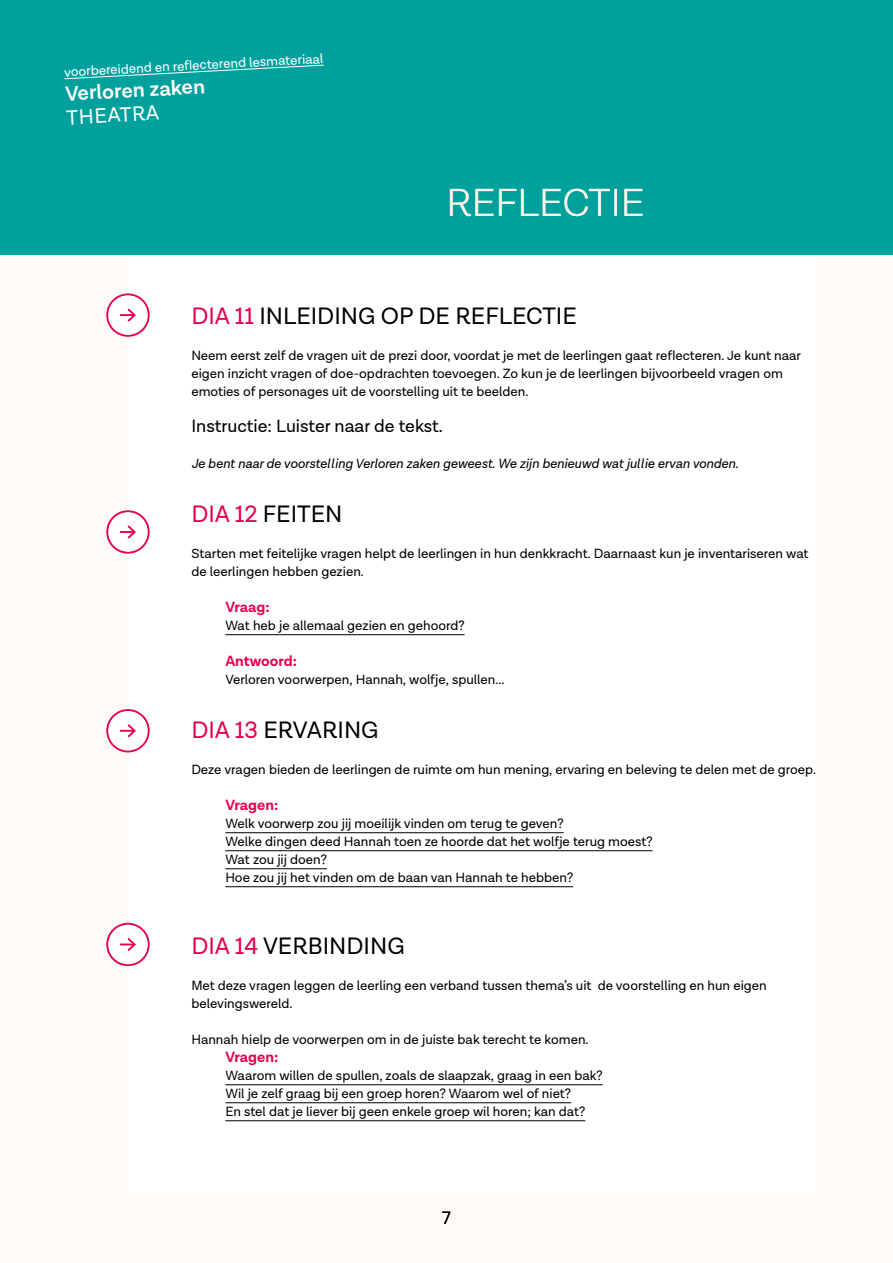
<style>
.page{position:relative;width:893px;height:1263px;background:#fff}
.page>*{position:absolute;margin:0;border:0;box-sizing:border-box;transform-origin:0 0}
.t1{font:300 39.75px "Lota Grotesque";color:#fff5e9}
.t2{font:24px "Lota Grotesque";color:#000}
.t3{font:600 21px "Lota Grotesque";color:#fff}
.t4{font:21px "Lota Grotesque";color:#fff}
.t5{font:18px "Lota Grotesque";color:#000}
.t6{font:300 18px "Lota Grotesque";color:#000}
.t7{font:700 15px "Lota Grotesque";color:#e50051}
.t8{font:13.5px/18px "Lota Grotesque";color:#000}
.t9{font:italic 13.5px "Lota Grotesque";color:#000}
.t10{font:13.5px "Lota Grotesque";color:#fff}
.s1{color:#e50051}
</style>
<div class="page">
<div style="left:0;top:0;width:893px;height:255px;background:#00a09d"></div>
<div style="left:0;top:255px;width:893px;height:1008px;background:#fffaf5"></div>
<div style="left:128px;top:255px;width:688px;height:940px;background:#fff"></div>
<svg style="left:64px;top:65px;width:260px;height:14px"></svg>
<hr style="left:225px;top:634px;width:240px;height:1px;background:#000">
<hr style="left:225px;top:832px;width:339px;height:1px;background:#000">
<hr style="left:225px;top:850px;width:428px;height:1px;background:#000">
<hr style="left:225px;top:868px;width:102px;height:1px;background:#000">
<hr style="left:225px;top:886px;width:348px;height:1px;background:#000">
<hr style="left:225px;top:1084px;width:378px;height:1px;background:#000">
<hr style="left:225px;top:1102px;width:346px;height:1px;background:#000">
<hr style="left:225px;top:1120px;width:360px;height:1px;background:#000">
<div style="left:107px;top:710px;width:42px;height:41px;background:#fff;border-radius:50%"></div>
<div style="left:106px;top:709px;width:44px;height:43px;border:2px solid #e50051;border-radius:50%"></div>
<svg style="left:120px;top:724px;width:16px;height:14px"></svg>
<div style="left:107px;top:924px;width:42px;height:41px;background:#fff;border-radius:50%"></div>
<div style="left:106px;top:923px;width:44px;height:43px;border:2px solid #e50051;border-radius:50%"></div>
<svg style="left:120px;top:938px;width:16px;height:13px"></svg>
<div style="left:107px;top:511px;width:42px;height:42px;background:#fff;border-radius:50%"></div>
<div style="left:106px;top:510px;width:44px;height:44px;border:2px solid #e50051;border-radius:50%"></div>
<svg style="left:120px;top:525px;width:16px;height:14px"></svg>
<div style="left:107px;top:294px;width:42px;height:42px;background:#fff;border-radius:50%"></div>
<div style="left:106px;top:293px;width:44px;height:44px;border:2px solid #e50051;border-radius:50%"></div>
<svg style="left:120px;top:308px;width:16px;height:14px"></svg>
<p class="t10" style="left:64px;top:65px;width:261px;rotate:-3deg">voorbereidend en refl ecterend lesmateriaal</p>
<h3 class="t3" style="left:65px;top:82px;width:141px;rotate:-3deg">Verloren zaken</h3>
<h3 class="t4" style="left:66px;top:106px;width:94px;rotate:-3deg">THEATRA</h3>
<h1 class="t1" style="left:446px;top:181px;width:200px">REFLECTIE</h1>
<h2 class="t2" style="left:191px;top:302px;width:387px"><span class="s1">DIA 11</span> INLEIDING OP DE REFLECTIE</h2>
<p class="t8" style="left:191px;top:347px;width:611px">Neem eerst zelf de vragen uit de prezi door, voordat je met de leerlingen gaat reflecteren. Je kunt naar eigen inzicht vragen of doe-opdrachten toevoegen. Zo kun je de leerlingen bijvoorbeeld vragen om emoties of personages uit de voorstelling uit te beelden.</p>
<h3 class="t5" style="left:191px;top:416px;width:253px">Instructie: Luister naar de tekst.</h3>
<p class="t9" style="left:191px;top:456px;width:549px">Je bent naar de voorstelling Verloren zaken geweest. We zijn benieuwd wat jullie ervan vonden.</p>
<h2 class="t2" style="left:191px;top:500px;width:153px"><span class="s1">DIA 12</span> FEITEN</h2>
<p class="t8" style="left:191px;top:545px;width:619px">Starten met feitelijke vragen helpt de leerlingen in hun denkkracht. Daarnaast kun je inventariseren wat de leerlingen hebben gezien.</p>
<p class="t7" style="left:225px;top:598px;width:46px">Vraag:</p>
<p class="t8" style="left:225px;top:617px;width:241px">Wat heb je allemaal gezien en gehoord?</p>
<p class="t7" style="left:225px;top:652px;width:73px">Antwoord:</p>
<p class="t8" style="left:225px;top:671px;width:281px">Verloren voorwerpen, Hannah, wolfje, spullen...</p>
<h2 class="t2" style="left:191px;top:716px;width:189px"><span class="s1">DIA 13</span> ERVARING</h2>
<p class="t8" style="left:191px;top:761px;width:626px">Deze vragen bieden de leerlingen de ruimte om hun mening, ervaring en beleving te delen met de groep.</p>
<p class="t7" style="left:225px;top:796px;width:54px">Vragen:</p>
<p class="t8" style="left:225px;top:815px;width:429px">Welk voorwerp zou jij moeilijk vinden om terug te geven?<br>Welke dingen deed Hannah toen ze hoorde dat het wolfje terug moest?<br>Wat zou jij doen?<br>Hoe zou jij het vinden om de baan van Hannah te hebben?</p>
<h2 class="t2" style="left:191px;top:932px;width:215px"><span class="s1">DIA 14</span> VERBINDING</h2>
<p class="t8" style="left:191px;top:977px;width:577px">Met deze vragen leggen de leerling een verband tussen thema’s uit de voorstelling en hun eigen belevingswereld.</p>
<p class="t8" style="left:191px;top:1031px;width:399px">Hannah hielp de voorwerpen om in de juiste bak terecht te komen.</p>
<p class="t7" style="left:225px;top:1048px;width:54px">Vragen:</p>
<p class="t8" style="left:225px;top:1067px;width:379px">Waarom willen de spullen, zoals de slaapzak, graag in een bak?<br>Wil je zelf graag bij een groep horen? Waarom wel of niet?<br>En stel dat je liever bij geen enkele groep wil horen; kan dat?</p>
<h3 class="t6" style="left:442px;top:1208px;width:10px">7</h3>
</div>
